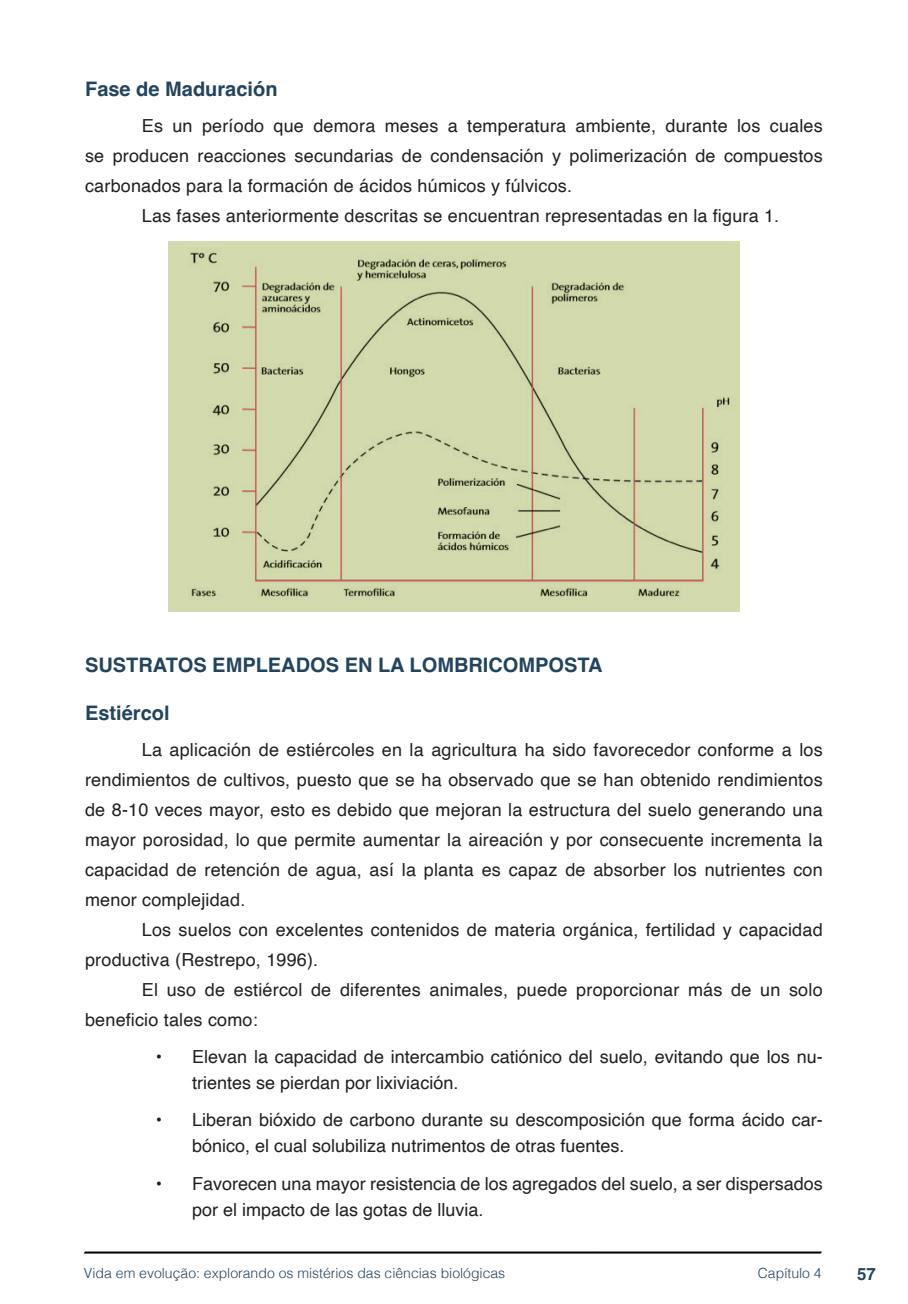
<style>
.page{position:relative;width:908px;height:1304px;background:#fff}
.page>*{position:absolute;margin:0;border:0;box-sizing:border-box;transform-origin:0 0}
.TITULOS{font:700 20px "Helvetica";color:#23445f}
.Subtitulo{font:700 20px "Helvetica";color:#23445f}
.txt{font:18px/30px "Helvetica";letter-spacing:.01em;color:#231f20}
.t1{font:700 16.8px "Helvetica";color:#23445f}
.t2{font:300 14px "Helvetica";color:#23445f}
</style>
<div class="page">
<svg style="left:84px;top:1251px;width:737px;height:3px;background:#515151"></svg>
<img style="left:168px;top:242px;width:571px;height:369px">
<p class="Subtitulo" style="left:85px;top:77px;width:194px">Fase de Maduración</p>
<p class="txt" style="left:85px;top:111px;width:738px;text-align:justify;text-indent:57px">Es un período que demora meses a temperatura ambiente, durante los cuales se producen reacciones secundarias de condensación y polimerización de compuestos carbonados para la formación de ácidos húmicos y fúlvicos.</p>
<p class="txt" style="left:142px;top:201px;width:638px">Las fases anteriormente descritas se encuentran representadas en la figura 1.</p>
<p class="TITULOS" style="left:85px;top:653px;width:519px">SUSTRATOS EMPLEADOS EN LA LOMBRICOMPOSTA</p>
<p class="Subtitulo" style="left:85px;top:701px;width:86px">Estiércol</p>
<p class="txt" style="left:85px;top:735px;width:738px;text-align:justify;text-indent:57px">La aplicación de estiércoles en la agricultura ha sido favorecedor conforme a los rendimientos de cultivos, puesto que se ha observado que se han obtenido rendimientos de 8-10 veces mayor, esto es debido que mejoran la estructura del suelo generando una mayor porosidad, lo que permite aumentar la aireación y por consecuente incrementa la capacidad de retención de agua, así la planta es capaz de absorber los nutrientes con menor complejidad.</p>
<p class="txt" style="left:85px;top:915px;width:738px;text-indent:57px">Los suelos con excelentes contenidos de materia orgánica, fertilidad y capacidad productiva (Restrepo, 1996).</p>
<p class="txt" style="left:85px;top:975px;width:738px;text-indent:57px">El uso de estiércol de diferentes animales, puede proporcionar más de un solo beneficio tales como:</p>
<p class="txt" style="left:192px;top:1044px;width:632px;line-height:26px;text-indent:-36px">• Elevan la capacidad de intercambio catiónico del suelo, evitando que los nu&shy;trientes se pierdan por lixiviación.</p>
<p class="txt" style="left:192px;top:1108px;width:632px;line-height:26px;text-indent:-36px">• Liberan bióxido de carbono durante su descomposición que forma ácido car&shy;bónico, el cual solubiliza nutrimentos de otras fuentes.</p>
<p class="txt" style="left:192px;top:1171px;width:632px;line-height:26px;text-indent:-36px">• Favorecen una mayor resistencia de los agregados del suelo, a ser dispersados por el impacto de las gotas de lluvia.</p>
<p class="t2" style="left:84px;top:1261px;width:422px">Vida em evolução: explorando os mistérios das ciências biológicas</p>
<p class="t2" style="left:757px;top:1261px;width:65px">Capítulo 4</p>
<p class="t1" style="left:856px;top:1264px;width:20px">57</p>
</div>
